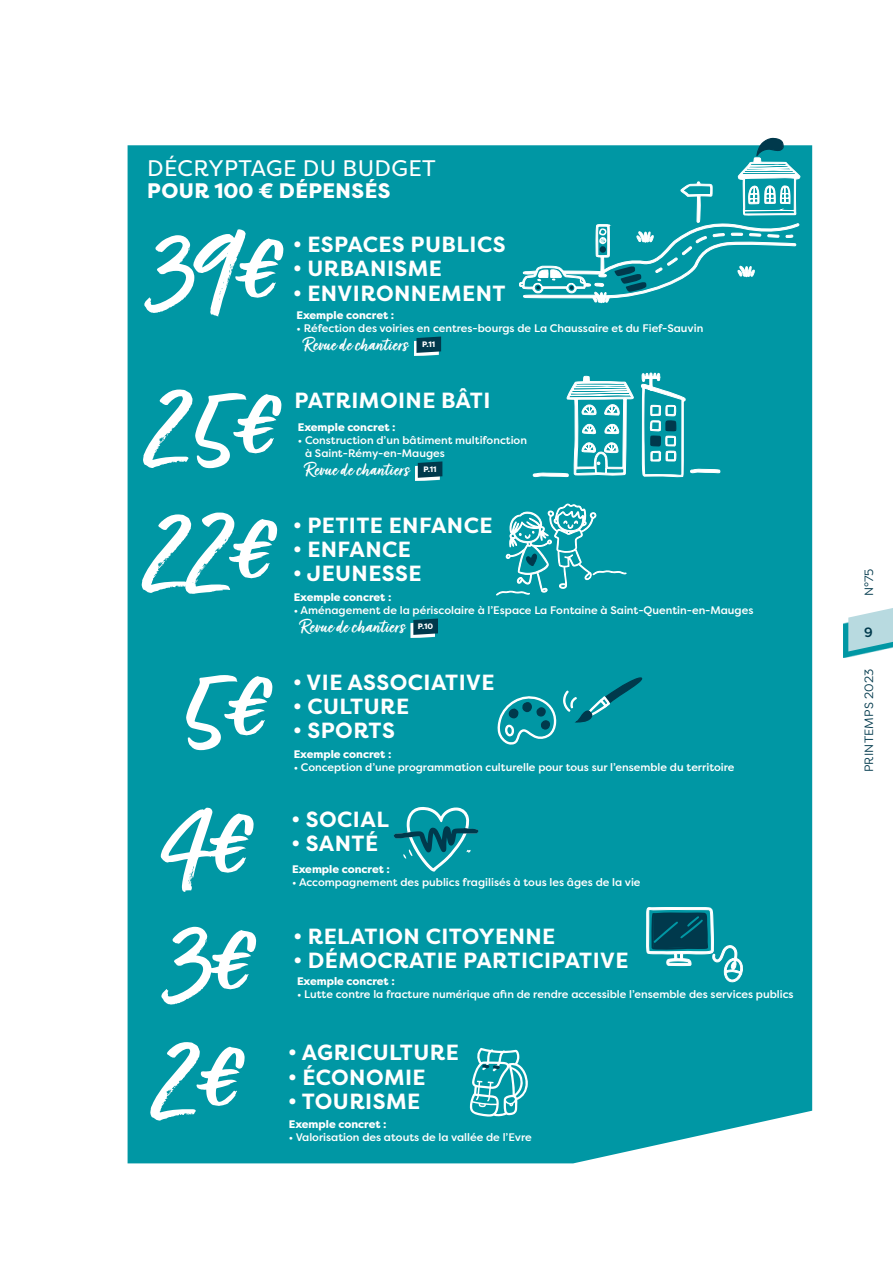
<style>
.page{position:relative;width:893px;height:1263px;background:#fff}
.page>*{position:absolute;margin:0;border:0;box-sizing:border-box;transform-origin:0 0}
.t1{font:117.3px "Turbinado Bold Pro";color:#fff}
.t2{font:22.5px "Filson Pro";letter-spacing:.02em;color:#fff}
.t3{font:700 21.9px "Filson Pro";letter-spacing:.02em;color:#fff}
.t4{font:800 21px "Filson Pro";letter-spacing:.02em;color:#fff}
.t5{font:20.85px "Turbinado Bold Pro";color:#fff}
.t6{font:500 13.5px "Filson Pro";color:#00394c}
.t7{font:12px "Filson Pro";letter-spacing:.02em;color:#00394c}
.t8{font:500 10.95px/13.2px "Filson Pro";color:#fff}
.t9{font:800 10.95px "Filson Pro";color:#fff}
.t10{font:800 7.95px "Filson Pro";color:#fff}
</style>
<div class="page">
<div style="left:128px;top:145px;width:684px;height:1018px;background:#0097a4"></div>
<div style="left:414px;top:340px;width:24px;height:16px;background:#fff"></div>
<svg style="left:416px;top:337px;width:25px;height:16px"></svg>
<svg style="left:415px;top:465px;width:25px;height:16px"></svg>
<svg style="left:418px;top:461px;width:24px;height:17px"></svg>
<div style="left:410px;top:622px;width:25px;height:16px;background:#fff"></div>
<svg style="left:413px;top:618px;width:25px;height:17px"></svg>
<svg style="left:518px;top:137px;width:283px;height:181px;background:#24a4af"></svg>
<svg style="left:640px;top:339px;width:80px;height:164px;background:#1ba1ac"></svg>
<div style="left:652px;top:437px;width:7px;height:8px;background:#00394c"></div>
<div style="left:667px;top:422px;width:7px;height:7px;background:#00394c"></div>
<svg style="left:495px;top:375px;width:139px;height:265px;background:#1ea2ae"></svg>
<svg style="left:496px;top:676px;width:147px;height:70px;background:#1097a4"></svg>
<svg style="left:393px;top:806px;width:86px;height:71px;background:#1895a2"></svg>
<svg style="left:646px;top:907px;width:98px;height:75px;background:#298f9c"></svg>
<svg style="left:469px;top:1048px;width:59px;height:69px"></svg>
<svg style="left:843px;top:622px;width:35px;height:36px"></svg>
<svg style="left:848px;top:608px;width:45px;height:43px;background:#b0d8de"></svg>
<h2 class="t2" style="left:147px;top:153px;width:290px">DÉCRYPTAGE DU BUDGET</h2>
<h3 class="t4" style="left:147px;top:178px;width:245px">POUR 100 € DÉPENSÉS</h3>
<h1 class="t1" style="left:147px;top:208px;width:133px">39€</h1>
<h3 class="t3" style="left:293px;top:231px;width:214px">• ESPACES PUBLICS</h3>
<h3 class="t3" style="left:293px;top:255px;width:150px">• URBANISME</h3>
<h3 class="t3" style="left:293px;top:279px;width:214px">• ENVIRONNEMENT</h3>
<p class="t9" style="left:296px;top:309px;width:99px">Exemple concret :</p>
<p class="t8" style="left:296px;top:322px;width:408px">• Réfection des voiries en centres-bourgs de La Chaussaire et du Fief-Sauvin</p>
<h3 class="t5" style="left:304px;top:333px;width:105px">Revue de chantiers</h3>
<p class="t10" style="left:422px;top:339px;width:15px">P.11</p>
<h1 class="t1" style="left:148px;top:364px;width:130px">25€</h1>
<h3 class="t3" style="left:295px;top:386px;width:197px">PATRIMOINE BÂTI</h3>
<p class="t9" style="left:298px;top:420px;width:99px">Exemple concret :</p>
<p class="t8" style="left:305px;top:433px;width:224px;text-indent:-7px">• Construction d’un bâtiment multifonction à Saint-Rémy-en-Mauges</p>
<h3 class="t5" style="left:305px;top:458px;width:105px">Revue de chantiers</h3>
<p class="t10" style="left:423px;top:464px;width:15px">P.11</p>
<h1 class="t1" style="left:147px;top:489px;width:127px">22€</h1>
<h3 class="t3" style="left:293px;top:511px;width:201px">• PETITE ENFANCE</h3>
<h3 class="t3" style="left:293px;top:535px;width:119px">• ENFANCE</h3>
<h3 class="t3" style="left:293px;top:559px;width:130px">• JEUNESSE</h3>
<p class="t9" style="left:294px;top:590px;width:99px">Exemple concret :</p>
<p class="t8" style="left:294px;top:604px;width:461px">• Aménagement de la périscolaire à l’Espace La Fontaine à Saint-Quentin-en-Mauges</p>
<h3 class="t5" style="left:301px;top:615px;width:105px">Revue de chantiers</h3>
<p class="t10" style="left:418px;top:621px;width:17px">P.10</p>
<h1 class="t1" style="left:183px;top:646px;width:86px">5€</h1>
<h1 class="t1" style="left:159px;top:783px;width:91px">4€</h1>
<h1 class="t1" style="left:164px;top:900px;width:89px">3€</h1>
<h3 class="t3" style="left:293px;top:668px;width:203px">• VIE ASSOCIATIVE</h3>
<h3 class="t3" style="left:293px;top:692px;width:118px">• CULTURE</h3>
<h3 class="t3" style="left:293px;top:717px;width:103px">• SPORTS</h3>
<p class="t9" style="left:294px;top:748px;width:99px">Exemple concret :</p>
<p class="t8" style="left:294px;top:761px;width:442px">• Conception d’une programmation culturelle pour tous sur l’ensemble du territoire</p>
<h3 class="t3" style="left:291px;top:806px;width:99px">• SOCIAL</h3>
<h3 class="t3" style="left:291px;top:830px;width:88px">• SANTÉ</h3>
<p class="t9" style="left:292px;top:863px;width:99px">Exemple concret :</p>
<p class="t8" style="left:292px;top:876px;width:350px">• Accompagnement des publics fragilisés à tous les âges de la vie</p>
<h3 class="t3" style="left:294px;top:922px;width:263px">• RELATION CITOYENNE</h3>
<h3 class="t3" style="left:294px;top:946px;width:336px">• DÉMOCRATIE PARTICIPATIVE</h3>
<p class="t9" style="left:297px;top:974px;width:99px">Exemple concret :</p>
<p class="t8" style="left:297px;top:987px;width:498px">• Lutte contre la fracture numérique afin de rendre accessible l’ensemble des services publics</p>
<h1 class="t1" style="left:156px;top:1017px;width:86px">2€</h1>
<h3 class="t3" style="left:288px;top:1039px;width:172px">• AGRICULTURE</h3>
<h3 class="t3" style="left:288px;top:1063px;width:139px">• ÉCONOMIE</h3>
<h3 class="t3" style="left:288px;top:1087px;width:134px">• TOURISME</h3>
<p class="t9" style="left:289px;top:1117px;width:99px">Exemple concret :</p>
<p class="t8" style="left:289px;top:1130px;width:244px">• Valorisation des atouts de la vallée de l’Evre</p>
<p class="t7" style="left:861px;top:596px;width:29px;rotate:-90deg">N° 75</p>
<p class="t6" style="left:864px;top:622px;width:10px">9</p>
<p class="t7" style="left:861px;top:772px;width:105px;rotate:-90deg">PRINTEMPS 2023</p>
</div>
